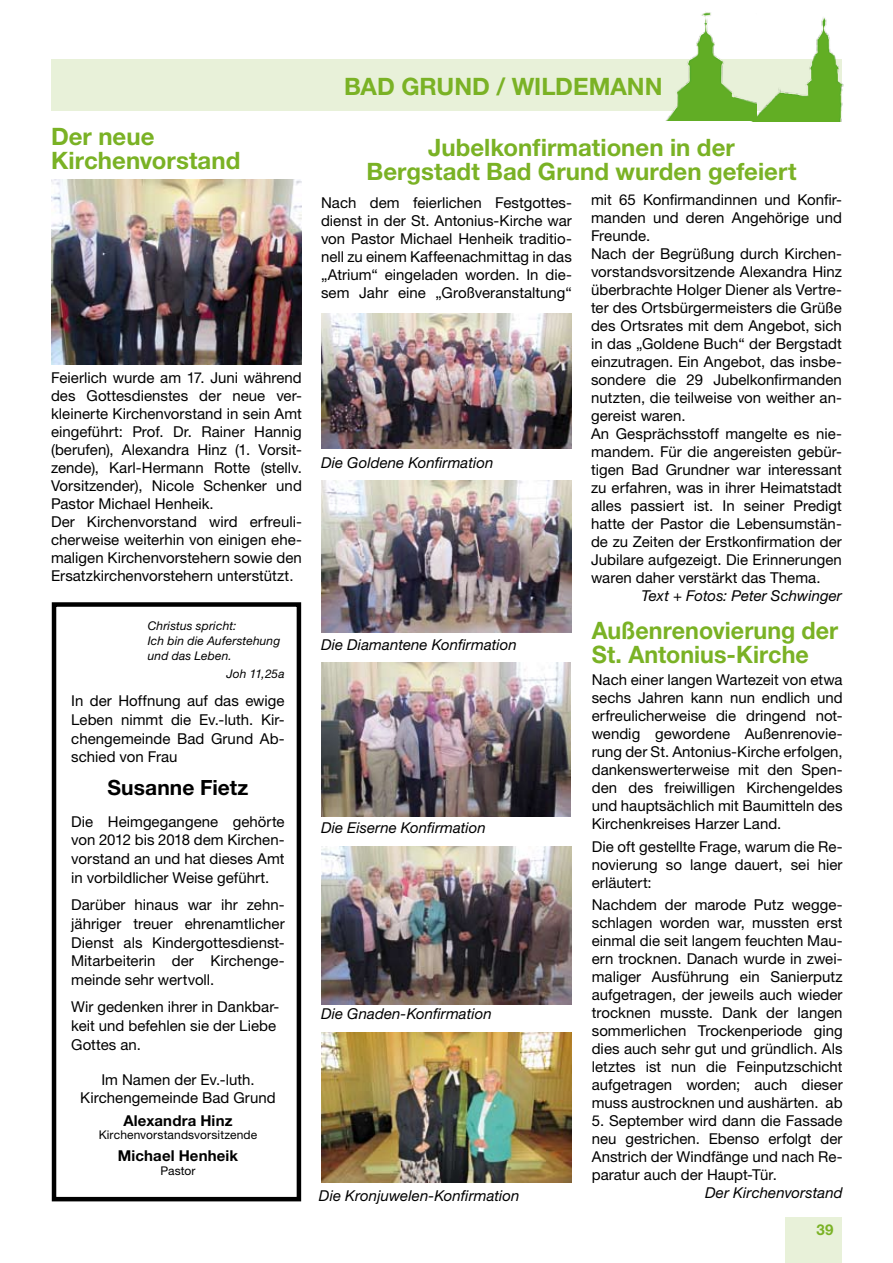
<style>
.page{position:relative;width:893px;height:1263px;background:#fff}
.page>*{position:absolute;margin:0;border:0;box-sizing:border-box;transform-origin:0 0}
.t1{font:700 24px/24px "Helvetica Neue LT Std";color:#7ab225}
.t2{font:700 21px "Helvetica Neue LT Std";letter-spacing:.005em;color:#000}
.t3{font:15px/18px "Helvetica Neue LT Std";color:#000;text-align:justify}
.t4{font:italic 15px "Helvetica Neue LT Std";letter-spacing:.005em;color:#000}
.t5{font:700 15px "Helvetica Neue LT Std";letter-spacing:.01em;color:#000}
.t6{font:700 15px "Helvetica Neue LT Std";color:#7ab225}
.t7{font:italic 12px/15px "Helvetica Neue LT Std";letter-spacing:.01em;color:#000}
.t8{font:12px "Helvetica Neue LT Std";letter-spacing:.01em;color:#000}
</style>
<div class="page">
<div style="left:51px;top:60px;width:791px;height:51px;background:#e8f1d9"></div>
<div style="left:785px;top:1217px;width:57px;height:46px;background:#e8f1d9"></div>
<img style="left:756px;top:17px;width:88px;height:104px">
<img style="left:663px;top:12px;width:93px;height:109px">
<div style="left:52px;top:602px;width:249px;height:599px;border:4px solid #000"></div>
<img style="left:51px;top:179px;width:251px;height:186px">
<img style="left:321px;top:313px;width:251px;height:136px">
<img style="left:321px;top:480px;width:250px;height:152px">
<img style="left:321px;top:662px;width:250px;height:154px">
<img style="left:321px;top:847px;width:251px;height:157px">
<img style="left:321px;top:1032px;width:251px;height:150px">
<h1 class="t1" style="left:51px;top:124px;width:191px">Der neue<br>Kirchenvorstand</h1>
<p class="t3" style="left:51px;top:368px;width:252px;text-align:left">Feierlich wurde am 17. Juni während des Gottesdienstes der neue ver&shy;kleinerte Kirchenvorstand in sein Amt eingeführt: Prof. Dr. Rainer Hannig (berufen), Alexandra Hinz (1. Vorsit&shy;zende), Karl-Hermann Rotte (stellv.<br>Vorsitzender), Nicole Schenker und Pastor Michael Henheik.<br>Der Kirchenvorstand wird erfreuli&shy;cherweise weiterhin von einigen ehe&shy;maligen Kirchenvorstehern sowie den Ersatzkirchenvorstehern unterstützt.</p>
<p class="t7" style="left:148px;top:618px;width:134px">Christus spricht:<br>Ich bin die Auferstehung und das Leben.</p>
<p class="t7" style="left:227px;top:666px;width:60px">Joh 11,25a</p>
<p class="t3" style="left:71px;top:691px;width:215px;line-height:18.8px">In der Hoffnung auf das ewige Leben nimmt die Ev.-luth. Kir&shy;chengemeinde Bad Grund Ab&shy;schied von Frau</p>
<h2 class="t2" style="left:108px;top:774px;width:142px">Susanne Fietz</h2>
<p class="t3" style="left:71px;top:811px;width:215px;line-height:18.8px">Die Heimgegangene gehörte von 2012 bis 2018 dem Kirchen&shy;vorstand an und hat dieses Amt in vorbildlicher Weise geführt.</p>
<p class="t3" style="left:71px;top:895px;width:215px;line-height:18.8px">Darüber hinaus war ihr zehn&shy;jähriger treuer ehrenamtlicher Dienst als Kindergottesdienst-Mitarbeiterin der Kirchenge&shy;meinde sehr wertvoll.</p>
<p class="t3" style="left:71px;top:997px;width:210px;line-height:18.8px;text-align:left">Wir gedenken ihrer in Dankbar&shy;keit und befehlen sie der Liebe<br>Gottes an.</p>
<p class="t3" style="left:80px;top:1071px;width:197px;text-align:center">Im Namen der Ev.-luth.<br>Kirchengemeinde Bad Grund</p>
<p class="t5" style="left:123px;top:1111px;width:111px">Alexandra Hinz</p>
<p class="t8" style="left:99px;top:1127px;width:160px">Kirchenvorstandsvorsitzende</p>
<p class="t5" style="left:118px;top:1147px;width:122px">Michael Henheik</p>
<p class="t8" style="left:160px;top:1163px;width:37px">Pastor</p>
<h1 class="t1" style="left:344px;top:74px;width:320px">BAD GRUND / WILDEMANN</h1>
<h1 class="t1" style="left:366px;top:135px;width:432px;text-align:center">Jubelkonfirmationen in der<br>Bergstadt Bad Grund wurden gefeiert</h1>
<p class="t3" style="left:321px;top:194px;width:252px">Nach dem feierlichen Festgottes&shy;dienst in der St. Antonius-Kirche war von Pastor Michael Henheik traditio&shy;nell zu einem Kaffeenachmittag in das „Atrium“ eingeladen worden. In die&shy;sem Jahr eine „Großveranstaltung“</p>
<p class="t3" style="left:591px;top:190px;width:252px;text-align:left">mit 65 Konfirmandinnen und Konfir&shy;manden und deren Angehörige und Freunde.<br>Nach der Begrüßung durch Kirchen&shy;vorstandsvorsitzende Alexandra Hinz überbrachte Holger Diener als Vertre&shy;ter des Ortsbürgermeisters die Grüße des Ortsrates mit dem Angebot, sich in das „Goldene Buch“ der Bergstadt einzutragen. Ein Angebot, das insbe&shy;sondere die 29 Jubelkonfirmanden nutzten, die teilweise von weither an&shy;gereist waren.<br>An Gesprächsstoff mangelte es nie&shy;mandem. Für die angereisten gebür&shy;tigen Bad Grundner war interessant zu erfahren, was in ihrer Heimatstadt alles passiert ist. In seiner Predigt hatte der Pastor die Lebensumstän&shy;de zu Zeiten der Erstkonfirmation der Jubilare aufgezeigt. Die Erinnerungen waren daher verstärkt das Thema.</p>
<p class="t4" style="left:641px;top:587px;width:202px">Text + Fotos: Peter Schwinger</p>
<p class="t4" style="left:321px;top:453px;width:174px">Die Goldene Konfirmation</p>
<p class="t4" style="left:321px;top:635px;width:197px">Die Diamantene Konfirmation</p>
<p class="t4" style="left:321px;top:819px;width:166px">Die Eiserne Konfirmation</p>
<p class="t4" style="left:321px;top:1005px;width:172px">Die Gnaden-Konfirmation</p>
<p class="t4" style="left:319px;top:1187px;width:202px">Die Kronjuwelen-Konfirmation</p>
<h1 class="t1" style="left:592px;top:618px;width:248px">Außenrenovierung der<br>St. Antonius-Kirche</h1>
<p class="t3" style="left:592px;top:671px;width:252px">Nach einer langen Wartezeit von etwa sechs Jahren kann nun endlich und erfreulicherweise die dringend not&shy;wendig gewordene Außenrenovie&shy;rung der St. Antonius-Kirche erfolgen, dankenswerterweise mit den Spen&shy;den des freiwilligen Kirchengeldes und hauptsächlich mit Baumitteln des Kirchenkreises Harzer Land.</p>
<p class="t3" style="left:592px;top:837px;width:252px">Die oft gestellte Frage, warum die Re&shy;novierung so lange dauert, sei hier erläutert:</p>
<p class="t3" style="left:592px;top:895px;width:252px">Nachdem der marode Putz wegge&shy;schlagen worden war, mussten erst einmal die seit langem feuchten Mau&shy;ern trocknen. Danach wurde in zwei&shy;maliger Ausführung ein Sanierputz aufgetragen, der jeweils auch wieder trocknen musste. Dank der langen sommerlichen Trockenperiode ging dies auch sehr gut und gründlich. Als letztes ist nun die Feinputzschicht aufgetragen worden; auch dieser muss austrocknen und aushärten. ab</p>
<p class="t3" style="left:592px;top:1111px;width:252px">5. September wird dann die Fassade neu gestrichen. Ebenso erfolgt der Anstrich der Windfänge und nach Re&shy;paratur auch der Haupt-Tür.</p>
<p class="t4" style="left:705px;top:1183px;width:139px">Der Kirchenvorstand</p>
<p class="t6" style="left:816px;top:1221px;width:18px">39</p>
</div>
